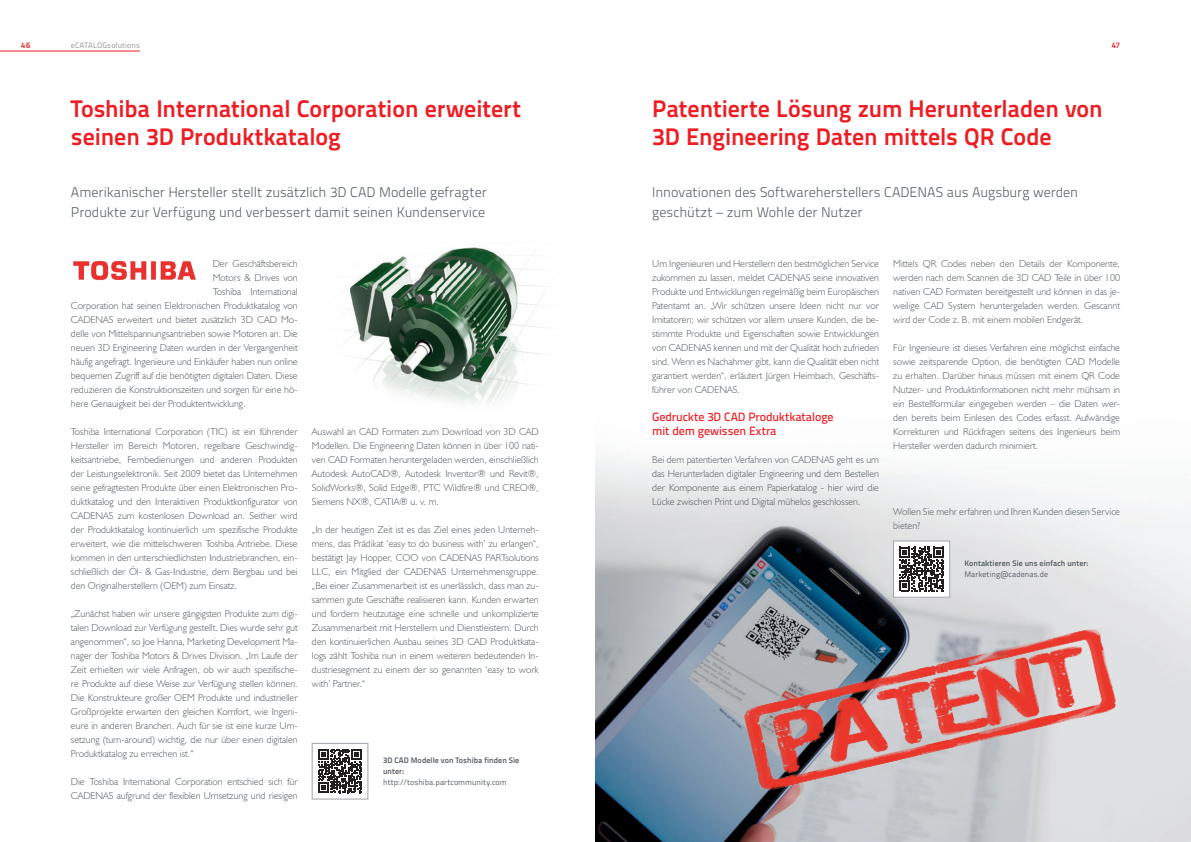
<style>
.page{position:relative;width:1191px;height:842px;background:#fff}
.page>*{position:absolute;margin:0;border:0;box-sizing:border-box;transform-origin:0 0}
.t1{font:24px/28px "Titillium Text 25 L 800 wt";color:#ee1d23}
.t2{font:14px/20px "Titillium Text 25 L 250 wt";color:#576065}
.t3{font:12px/14px "Titillium Text 25 L 600 wt";letter-spacing:-.005em;color:#ee1d23}
.t4{font:300 10px/14px "Humanist 521 BT";color:#576065;text-align:justify}
.t5{font:8px/11px "Titillium Text 25 L 800 wt";letter-spacing:.01em;color:#576065}
.t6{font:8px "Titillium Text 25 L 400 wt";letter-spacing:.01em;color:#576065}
.t7{font:8px "Titillium Text 25 L 600 wt";letter-spacing:.01em;color:#a8a9ad}
.t8{font:8px "Titillium Text 25 L 800 wt";color:#ee1d23}
</style>
<div class="page">
<hr style="left:0;top:51px;width:140px;height:1px;background:#ee1d23">
<img style="left:595px;top:458px;width:596px;height:384px">
<img style="left:342px;top:247px;width:203px;height:157px">
<div style="left:893px;top:541px;width:56px;height:56px;background:#fff"></div>
<svg style="left:899px;top:547px;width:44px;height:44px"></svg>
<div style="left:893px;top:541px;width:57px;height:56px;border:1px solid #9da5ab"></div>
<img style="left:73px;top:261px;width:123px;height:19px">
<svg style="left:318px;top:749px;width:44px;height:44px"></svg>
<div style="left:312px;top:743px;width:56px;height:56px;border:1px solid #9da5ab"></div>
<img style="left:720px;top:603px;width:421px;height:220px">
<p class="t8" style="left:21px;top:39px;width:11px">46</p>
<p class="t7" style="left:71px;top:39px;width:71px">eCATALOGsolutions</p>
<p class="t8" style="left:1111px;top:39px;width:10px">47</p>
<h1 class="t1" style="left:71px;top:93px;width:451px">Toshiba International Corporation erweitert seinen 3D Produktkatalog</h1>
<h1 class="t1" style="left:652px;top:93px;width:452px">Patentierte Lösung zum Herunterladen von<br>3D Engineering Daten mittels QR Code</h1>
<h2 class="t2" style="left:71px;top:182px;width:417px">Amerikanischer Hersteller stellt zusätzlich 3D CAD Modelle gefragter<br>Produkte zur Verfügung und verbessert damit seinen Kundenservice</h2>
<h2 class="t2" style="left:652px;top:182px;width:427px">Innovationen des Softwareherstellers CADENAS aus Augsburg werden geschützt – zum Wohle der Nutzer</h2>
<p class="t4" style="left:213px;top:257px;width:87px">Der Geschäftsbereich</p>
<p class="t4" style="left:213px;top:271px;width:87px">Motors &amp; Drives von</p>
<p class="t4" style="left:213px;top:285px;width:87px">Toshiba International</p>
<p class="t4" style="left:71px;top:299px;width:228px">Corporation hat seinen Elektronischen Produktkatalog von</p>
<p class="t4" style="left:71px;top:313px;width:228px">CADENAS erweitert und bietet zusätzlich 3D CAD Mo-</p>
<p class="t4" style="left:71px;top:327px;width:228px">delle von Mittelspannungsantrieben sowie Motoren an. Die</p>
<p class="t4" style="left:71px;top:341px;width:228px">neuen 3D Engineering Daten wurden in der Vergangenheit</p>
<p class="t4" style="left:71px;top:355px;width:228px">häufig angefragt. Ingenieure und Einkäufer haben nun online</p>
<p class="t4" style="left:71px;top:369px;width:228px">bequemen Zugriff auf die benötigten digitalen Daten. Diese</p>
<p class="t4" style="left:71px;top:383px;width:228px">reduzieren die Konstruktionszeiten und sorgen für eine hö-</p>
<p class="t4" style="left:71px;top:397px;width:176px">here Genauigkeit bei der Produktentwicklung.</p>
<p class="t4" style="left:71px;top:425px;width:228px">Toshiba International Corporation (TIC) ist ein führender Hersteller im Bereich Motoren, regelbare Geschwindig&shy;keitsantriebe, Fernbedienungen und anderen Produkten der Leistungselektronik. Seit 2009 bietet das Unternehmen seine gefragtesten Produkte über einen Elektronischen Pro&shy;duktkatalog und den Interaktiven Produktkonfigurator von CADENAS zum kostenlosen Download an. Seither wird der Produktkatalog kontinuierlich um spezifische Produkte erweitert, wie die mittelschweren Toshiba Antriebe. Diese kommen in den unterschiedlichsten Industriebranchen, ein&shy;schließlich der Öl- &amp; Gas-Industrie, dem Bergbau und bei den Originalherstellern (OEM) zum Einsatz.</p>
<p class="t4" style="left:71px;top:607px;width:228px">„Zunächst haben wir unsere gängigsten Produkte zum digi&shy;talen Download zur Verfügung gestellt. Dies wurde sehr gut angenommen“, so Joe Hanna, Marketing Development Ma&shy;nager der Toshiba Motors &amp; Drives Division. „Im Laufe der Zeit erhielten wir viele Anfragen, ob wir auch spezifische&shy;re Produkte auf diese Weise zur Verfügung stellen können.<br>Die Konstrukteure großer OEM Produkte und industrieller Großprojekte erwarten den gleichen Komfort, wie Ingeni&shy;eure in anderen Branchen. Auch für sie ist eine kurze Um&shy;setzung (turn-around) wichtig, die nur über einen digitalen Produktkatalog zu erreichen ist.“</p>
<p class="t4" style="left:71px;top:775px;width:228px">Die Toshiba International Corporation entschied sich für<br>CADENAS aufgrund der flexiblen Umsetzung und riesigen</p>
<p class="t4" style="left:312px;top:425px;width:228px">Auswahl an CAD Formaten zum Download von 3D CAD Modellen. Die Engineering Daten können in über 100 nati&shy;ven CAD Formaten heruntergeladen werden, einschließlich Autodesk AutoCAD®, Autodesk Inventor® und Revit®, SolidWorks®, Solid Edge®, PTC Wildfire® und CREO®, Siemens NX®, CATIA® u. v. m.</p>
<p class="t4" style="left:312px;top:523px;width:228px">„In der heutigen Zeit ist es das Ziel eines jeden Unterneh&shy;mens, das Prädikat ‘easy to do business with’ zu erlangen“, bestätigt Jay Hopper, COO von CADENAS PARTsolutions LLC, ein Mitglied der CADENAS Unternehmensgruppe. „Bei einer Zusammenarbeit ist es unerlässlich, dass man zu&shy;sammen gute Geschäfte realisieren kann. Kunden erwarten und fordern heutzutage eine schnelle und unkomplizierte Zusammenarbeit mit Herstellern und Dienstleistern. Durch den kontinuierlichen Ausbau seines 3D CAD Produktkata&shy;logs zählt Toshiba nun in einem weiteren bedeutenden In&shy;dustriesegment zu einem der so genannten ‘easy to work with’ Partner.“</p>
<p class="t5" style="left:383px;top:754px;width:138px">3D CAD Modelle von Toshiba finden Sie unter:</p>
<p class="t6" style="left:383px;top:776px;width:125px">http://toshiba.partcommunity.com</p>
<p class="t4" style="left:652px;top:257px;width:228px">Um Ingenieuren und Herstellern den bestmöglichen Service zukommen zu lassen, meldet CADENAS seine innovativen Produkte und Entwicklungen regelmäßig beim Europäischen Patentamt an. „Wir schützen unsere Ideen nicht nur vor Imitatoren; wir schützen vor allem unsere Kunden, die be&shy;stimmte Produkte und Eigenschaften sowie Entwicklungen von CADENAS kennen und mit der Qualität hoch zufrieden sind. Wenn es Nachahmer gibt, kann die Qualität eben nicht garantiert werden“, erläutert Jürgen Heimbach, Geschäfts&shy;führer von CADENAS.</p>
<p class="t3" style="left:652px;top:409px;width:183px">Gedruckte 3D CAD Produktkataloge mit dem gewissen Extra</p>
<p class="t4" style="left:652px;top:453px;width:228px">Bei dem patentierten Verfahren von CADENAS geht es um das Herunterladen digitaler Engineering und dem Bestellen der Komponente aus einem Papierkatalog - hier wird die Lücke zwischen Print und Digital mühelos geschlossen.</p>
<p class="t4" style="left:893px;top:257px;width:228px">Mittels QR Codes neben den Details der Komponente, werden nach dem Scannen die 3D CAD Teile in über 100 nativen CAD Formaten bereitgestellt und können in das je&shy;weilige CAD System heruntergeladen werden. Gescannt wird der Code z. B. mit einem mobilen Endgerät.</p>
<p class="t4" style="left:893px;top:341px;width:228px">Für Ingenieure ist dieses Verfahren eine möglichst einfache sowie zeitsparende Option, die benötigten CAD Modelle zu erhalten. Darüber hinaus müssen mit einem QR Code Nutzer- und Produktinformationen nicht mehr mühsam in ein Bestellformular eingegeben werden – die Daten wer&shy;den bereits beim Einlesen des Codes erfasst. Aufwändige Korrekturen und Rückfragen seitens des Ingenieurs beim Hersteller werden dadurch minimiert.</p>
<p class="t4" style="left:893px;top:505px;width:228px">Wollen Sie mehr erfahren und Ihren Kunden diesen Service bieten?</p>
<p class="t5" style="left:964px;top:557px;width:125px">Kontaktieren Sie uns einfach unter:</p>
<p class="t6" style="left:964px;top:568px;width:85px">Marketing@cadenas.de</p>
</div>
